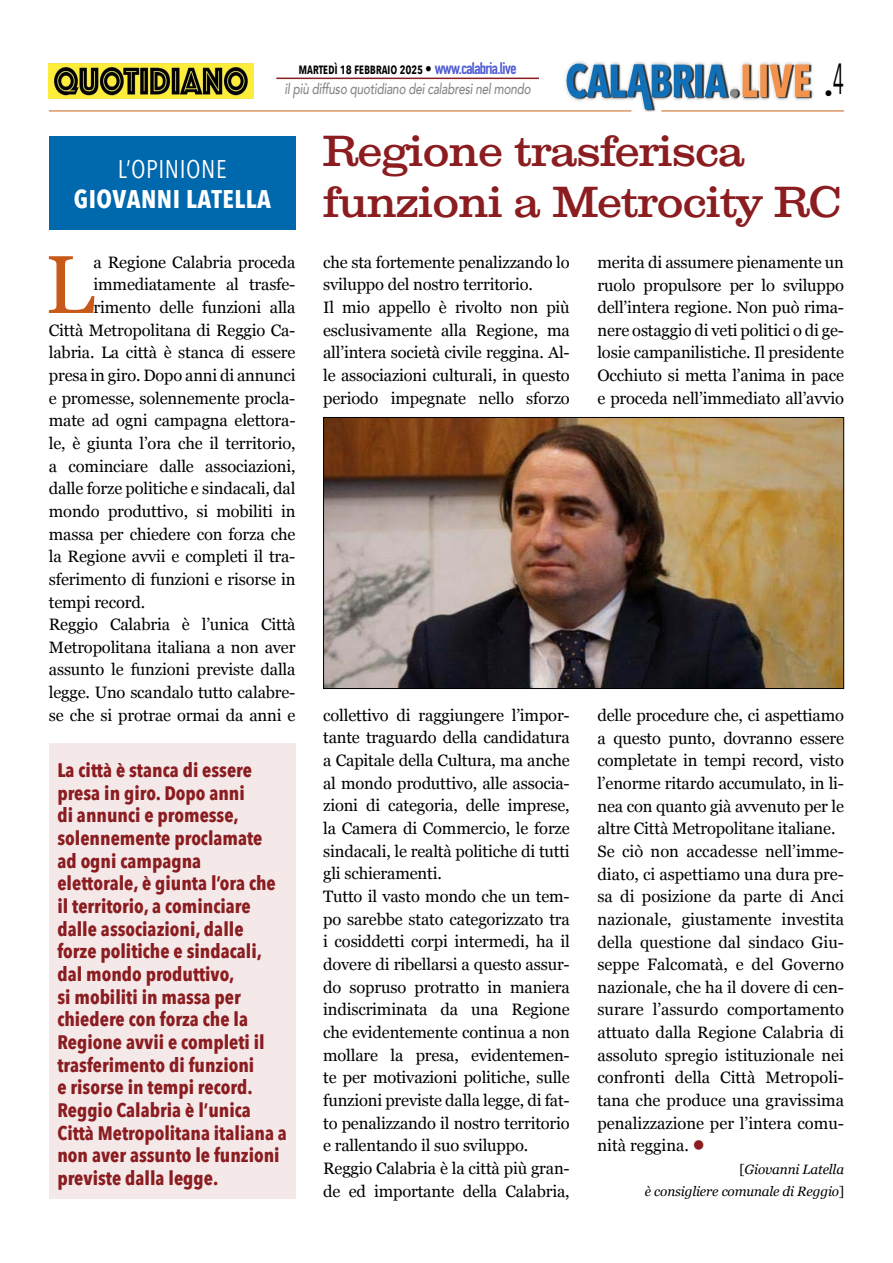
<style>
.page{position:relative;width:893px;height:1263px;background:#fff}
.page>*{position:absolute;margin:0;border:0;box-sizing:border-box;transform-origin:0 0}
.t1{font:81.9px "Georgia";color:#c85a19}
.t2{font:42px/51px "Clarxndon";color:#8b1c1f}
.t3{font:700 25.5px "Avenir Next Condensed";letter-spacing:.02em;color:#fff}
.t4{font:25.5px "Avenir Next Condensed";letter-spacing:.02em;color:#fff}
.t5{font:700 19.5px/22.6px "Avenir Next Condensed";color:#8b1c1f}
.t6{font:16.5px/22.6px "Georgia";letter-spacing:-.01em;color:#000}
.t7{font:16.5px "Avenir Next Condensed";color:#000}
.t8{font:italic 500 15px "Avenir";letter-spacing:-.02em;color:#878787;scale:.79 1}
.t9{font:600 15px "Avenir Next Condensed";letter-spacing:-.02em;color:#000;scale:.9 1}
.t10{font:italic 13.5px/22.6px "Georgia";letter-spacing:-.01em;color:#000;text-align:right}
.s1{font-family:"Avenir";font-weight:500}
.s2{font-family:"DIN Condensed";font-weight:700;font-size:16.5px;color:#4f5cd6}
.s3{color:#8b1c1f}
.s4{font-style:normal}
</style>
<div class="page">
<img style="left:565px;top:61px;width:249px;height:51px">
<hr style="left:49px;top:111px;width:582px;height:1px;background:#c86419">
<hr style="left:661px;top:111px;width:183px;height:1px;background:#c86419">
<img style="left:49px;top:64px;width:205px;height:34px">
<hr style="left:276px;top:78px;width:263px;height:1px;background:#8b1c1f">
<img style="left:325px;top:419px;width:517px;height:268px">
<div style="left:323px;top:417px;width:521px;height:272px;border:1px solid #000"></div>
<div style="left:49px;top:136px;width:247px;height:94px;background:#0068ad"></div>
<div style="left:49px;top:743px;width:247px;height:456px;background:#f4e8e9"></div>
<h3 class="t4" style="left:118px;top:147px;width:110px">L’OPINIONE</h3>
<h3 class="t3" style="left:74px;top:183px;width:198px">GIOVANNI LATELLA</h3>
<p class="t9" style="left:299px;top:56px;width:244px">martedì 18 febbraio 2025 <span class="s1">•</span> <span class="s2">www.calabria.live</span></p>
<p class="t8" style="left:285px;top:80px;width:313px">il più diffuso quotidiano dei calabresi nel mondo</p>
<p class="t7" style="left:824px;top:79px;width:21px">•<sup>4</sup></p>
<h2 class="t2" style="left:323px;top:126px;width:518px">Regione trasferisca funzioni a Metrocity RC</h2>
<h1 class="t1" style="left:45px;top:225px;width:51px">L</h1>
<p class="t6" style="left:94px;top:250px;width:203px">a Regione Calabria proceda</p>
<p class="t6" style="left:94px;top:273px;width:203px">immediatamente al trasfe-</p>
<p class="t6" style="left:94px;top:295px;width:203px">rimento delle funzioni alla</p>
<p class="t6" style="left:49px;top:318px;width:248px">Città Metropolitana di Reggio Ca-</p>
<p class="t6" style="left:49px;top:341px;width:248px">labria. La città è stanca di essere</p>
<p class="t6" style="left:49px;top:363px;width:248px">presa in giro. Dopo anni di annunci</p>
<p class="t6" style="left:49px;top:386px;width:248px">e promesse, solennemente procla-</p>
<p class="t6" style="left:49px;top:409px;width:248px">mate ad ogni campagna elettora-</p>
<p class="t6" style="left:49px;top:431px;width:248px">le, è giunta l’ora che il territorio,</p>
<p class="t6" style="left:49px;top:454px;width:248px">a cominciare dalle associazioni,</p>
<p class="t6" style="left:49px;top:476px;width:248px">dalle forze politiche e sindacali, dal</p>
<p class="t6" style="left:49px;top:499px;width:248px">mondo produttivo, si mobiliti in</p>
<p class="t6" style="left:49px;top:522px;width:248px">massa per chiedere con forza che</p>
<p class="t6" style="left:49px;top:544px;width:248px">la Regione avvii e completi il tra-</p>
<p class="t6" style="left:49px;top:567px;width:248px">sferimento di funzioni e risorse in</p>
<p class="t6" style="left:49px;top:590px;width:98px">tempi record.</p>
<p class="t6" style="left:49px;top:612px;width:248px">Reggio Calabria è l’unica Città</p>
<p class="t6" style="left:49px;top:635px;width:248px">Metropolitana italiana a non aver</p>
<p class="t6" style="left:49px;top:658px;width:248px">assunto le funzioni previste dalla</p>
<p class="t6" style="left:49px;top:680px;width:248px">legge. Uno scandalo tutto calabre-</p>
<p class="t6" style="left:49px;top:703px;width:248px">se che si protrae ormai da anni e</p>
<p class="t5" style="left:57px;top:759px;width:231px">La città è stanca di essere presa in giro. Dopo anni<br>di annunci e promesse, solennemente proclamate<br>ad ogni campagna elettorale, è giunta l’ora che il territorio, a cominciare dalle associazioni, dalle forze politiche e sindacali, dal mondo produttivo,<br>si mobiliti in massa per chiedere con forza che la<br>Regione avvii e completi il trasferimento di funzioni<br>e risorse in tempi record.<br>Reggio Calabria è l’unica<br>Città Metropolitana italiana a non aver assunto le funzioni previste dalla legge.</p>
<p class="t6" style="left:323px;top:250px;width:248px">che sta fortemente penalizzando lo sviluppo del nostro territorio.<br>Il mio appello è rivolto non più esclusivamente alla Regione, ma all’intera società civile reggina. Al&shy;le associazioni culturali, in questo periodo impegnate nello sforzo</p>
<p class="t6" style="left:323px;top:703px;width:248px">collettivo di raggiungere l’impor&shy;tante traguardo della candidatura a Capitale della Cultura, ma anche al mondo produttivo, alle associa&shy;zioni di categoria, delle imprese, la Camera di Commercio, le forze sindacali, le realtà politiche di tutti gli schieramenti.<br>Tutto il vasto mondo che un tem&shy;po sarebbe stato categorizzato tra i cosiddetti corpi intermedi, ha il dovere di ribellarsi a questo assur&shy;do sopruso protratto in maniera indiscriminata da una Regione che evidentemente continua a non mollare la presa, evidentemen&shy;te per motivazioni politiche, sulle funzioni previste dalla legge, di fat&shy;to penalizzando il nostro territorio e rallentando il suo sviluppo.<br>Reggio Calabria è la città più gran&shy;de ed importante della Calabria,</p>
<p class="t6" style="left:597px;top:250px;width:248px;text-align:justify">merita di assumere pienamente un ruolo propulsore per lo sviluppo dell’intera regione. Non può rima&shy;nere ostaggio di veti politici o di ge&shy;losie campanilistiche. Il presidente Occhiuto si metta l’anima in pace e proceda nell’immediato all’avvio</p>
<p class="t6" style="left:597px;top:703px;width:248px">delle procedure che, ci aspettiamo a questo punto, dovranno essere completate in tempi record, visto l’enorme ritardo accumulato, in li&shy;nea con quanto già avvenuto per le altre Città Metropolitane italiane.<br>Se ciò non accadesse nell’imme&shy;diato, ci aspettiamo una dura pre&shy;sa di posizione da parte di Anci nazionale, giustamente investita della questione dal sindaco Giu&shy;seppe Falcomatà, e del Governo nazionale, che ha il dovere di cen&shy;surare l’assurdo comportamento attuato dalla Regione Calabria di assoluto spregio istituzionale nei confronti della Città Metropoli&shy;tana che produce una gravissima penalizzazione per l’intera comu&shy;nità reggina. <span class="s3">●</span></p>
<p class="t10" style="left:645px;top:1157px;width:201px"><span class="s4">[</span>Giovanni Latella<br>è consigliere comunale di Reggio<span class="s4">]</span></p>
</div>
